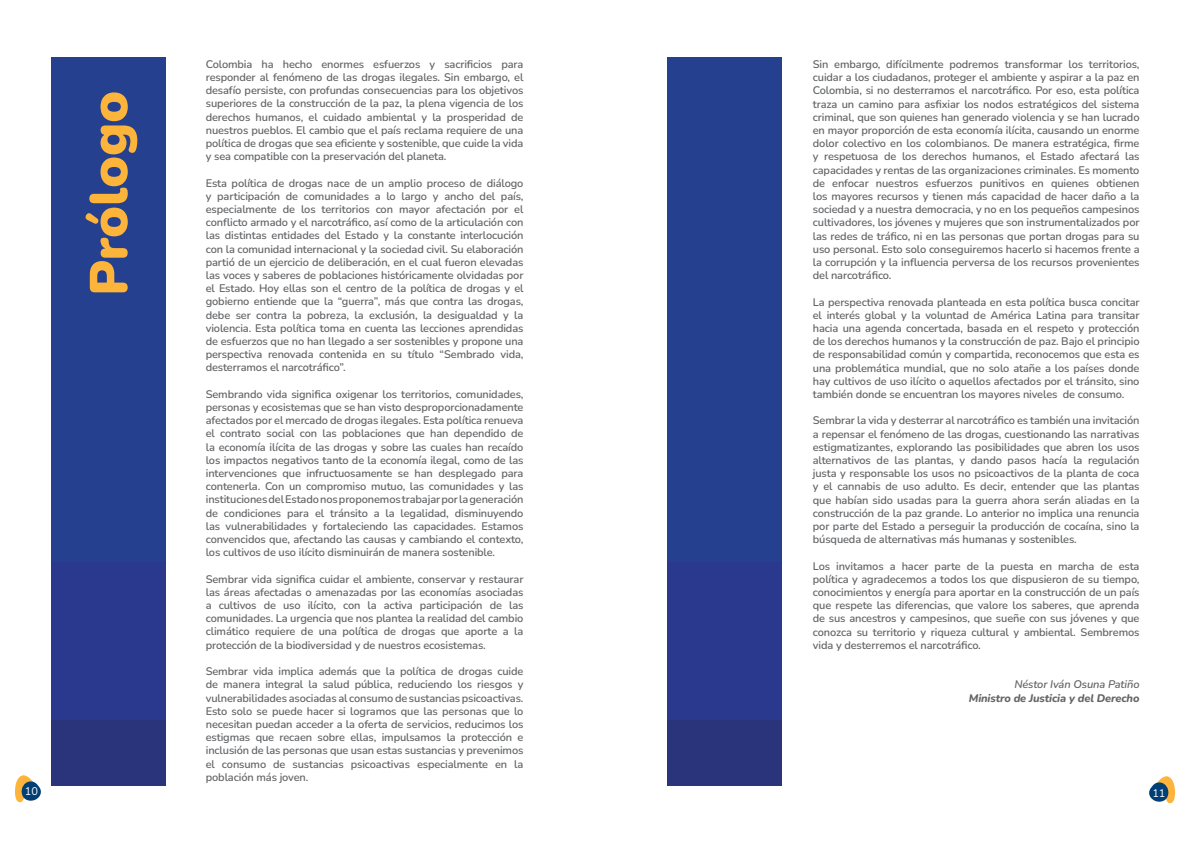
<style>
.page{position:relative;width:1191px;height:842px;background:#fff}
.page>*{position:absolute;margin:0;border:0;box-sizing:border-box;transform-origin:0 0}
.t1{font:900 53px "Nunito";color:#fcb43b}
.t2{font:600 11px/13.2px "Nunito";letter-spacing:-.01em;color:#636466;text-align:justify}
.t3{font:italic 800 11px "Nunito";letter-spacing:-.01em;color:#636466}
.t4{font:italic 600 11px "Nunito";letter-spacing:-.01em;color:#636466}
.t5{font:11px "Nunito";color:#fff}
</style>
<div class="page">
<svg style="left:15px;top:775px;width:26px;height:27px"></svg>
<svg style="left:1149px;top:776px;width:26px;height:27px"></svg>
<div style="left:51px;top:57px;width:115px;height:729px;background:#25408f"></div>
<div style="left:667px;top:57px;width:115px;height:729px;background:#25408f"></div>
<div style="left:51px;top:720px;width:115px;height:66px;background:#2a347a"></div>
<div style="left:667px;top:720px;width:115px;height:66px;background:#2a347a"></div>
<div style="left:51px;top:563px;width:115px;height:157px;background:#2a388d"></div>
<div style="left:667px;top:563px;width:115px;height:157px;background:#2a388d"></div>
<h1 class="t1" style="left:72px;top:296px;width:206px;rotate:-90deg">Prólogo</h1>
<p class="t2" style="left:206px;top:57px;width:319px">Colombia ha hecho enormes esfuerzos y sacrificios para responder al fenómeno de las drogas ilegales. Sin embargo, el desafío persiste, con profundas consecuencias para los objetivos superiores de la construcción de la paz, la plena vigencia de los derechos humanos, el cuidado ambiental y la prosperidad de nuestros pueblos. El cambio que el país reclama requiere de una política de drogas que sea eficiente y sostenible, que cuide la vida y sea compatible con la preservación del planeta.</p>
<p class="t2" style="left:206px;top:176px;width:319px">Esta política de drogas nace de un amplio proceso de diálogo y participación de comunidades a lo largo y ancho del país, especialmente de los territorios con mayor afectación por el conflicto armado y el narcotráfico, así como de la articulación con las distintas entidades del Estado y la constante interlocución con la comunidad internacional y la sociedad civil. Su elaboración partió de un ejercicio de deliberación, en el cual fueron elevadas las voces y saberes de poblaciones históricamente olvidadas por el Estado. Hoy ellas son el centro de la política de drogas y el gobierno entiende que la “guerra”, más que contra las drogas, debe ser contra la pobreza, la exclusión, la desigualdad y la violencia. Esta política toma en cuenta las lecciones aprendidas de esfuerzos que no han llegado a ser sostenibles y propone una perspectiva renovada contenida en su título “Sembrado vida, desterramos el narcotráfico”.</p>
<p class="t2" style="left:206px;top:387px;width:319px">Sembrando vida significa oxigenar los territorios, comunidades, personas y ecosistemas que se han visto desproporcionadamente afectados por el mercado de drogas ilegales. Esta política renueva el contrato social con las poblaciones que han dependido de la economía ilícita de las drogas y sobre las cuales han recaído los impactos negativos tanto de la economía ilegal, como de las intervenciones que infructuosamente se han desplegado para contenerla. Con un compromiso mutuo, las comunidades y las instituciones del Estado nos proponemos trabajar por la generación de condiciones para el tránsito a la legalidad, disminuyendo las vulnerabilidades y fortaleciendo las capacidades. Estamos convencidos que, afectando las causas y cambiando el contexto, los cultivos de uso ilícito disminuirán de manera sostenible.</p>
<p class="t2" style="left:206px;top:572px;width:319px">Sembrar vida significa cuidar el ambiente, conservar y restaurar las áreas afectadas o amenazadas por las economías asociadas a cultivos de uso ilícito, con la activa participación de las comunidades. La urgencia que nos plantea la realidad del cambio climático requiere de una política de drogas que aporte a la protección de la biodiversidad y de nuestros ecosistemas.</p>
<p class="t2" style="left:206px;top:664px;width:319px">Sembrar vida implica además que la política de drogas cuide de manera integral la salud pública, reduciendo los riesgos y vulnerabilidades asociadas al consumo de sustancias psicoactivas.<br>Esto solo se puede hacer si logramos que las personas que lo necesitan puedan acceder a la oferta de servicios, reducimos los estigmas que recaen sobre ellas, impulsamos la protección e inclusión de las personas que usan estas sustancias y prevenimos el consumo de sustancias psicoactivas especialmente en la población más joven.</p>
<p class="t2" style="left:813px;top:57px;width:328px">Sin embargo, difícilmente podremos transformar los territorios, cuidar a los ciudadanos, proteger el ambiente y aspirar a la paz en Colombia, si no desterramos el narcotráfico. Por eso, esta política traza un camino para asfixiar los nodos estratégicos del sistema criminal, que son quienes han generado violencia y se han lucrado en mayor proporción de esta economía ilícita, causando un enorme dolor colectivo en los colombianos. De manera estratégica, firme y respetuosa de los derechos humanos, el Estado afectará las capacidades y rentas de las organizaciones criminales. Es momento de enfocar nuestros esfuerzos punitivos en quienes obtienen los mayores recursos y tienen más capacidad de hacer daño a la sociedad y a nuestra democracia, y no en los pequeños campesinos cultivadores, los jóvenes y mujeres que son instrumentalizados por las redes de tráfico, ni en las personas que portan drogas para su uso personal. Esto solo conseguiremos hacerlo si hacemos frente a la corrupción y la influencia perversa de los recursos provenientes del narcotráfico.</p>
<p class="t2" style="left:813px;top:295px;width:328px">La perspectiva renovada planteada en esta política busca concitar el interés global y la voluntad de América Latina para transitar hacia una agenda concertada, basada en el respeto y protección de los derechos humanos y la construcción de paz. Bajo el principio de responsabilidad común y compartida, reconocemos que esta es una problemática mundial, que no solo atañe a los países donde hay cultivos de uso ilícito o aquellos afectados por el tránsito, sino también donde se encuentran los mayores niveles de consumo.</p>
<p class="t2" style="left:813px;top:414px;width:328px">Sembrar la vida y desterrar al narcotráfico es también una invitación a repensar el fenómeno de las drogas, cuestionando las narrativas estigmatizantes, explorando las posibilidades que abren los usos alternativos de las plantas, y dando pasos hacía la regulación justa y responsable los usos no psicoactivos de la planta de coca y el cannabis de uso adulto. Es decir, entender que las plantas que habían sido usadas para la guerra ahora serán aliadas en la construcción de la paz grande. Lo anterior no implica una renuncia por parte del Estado a perseguir la producción de cocaína, sino la búsqueda de alternativas más humanas y sostenibles.</p>
<p class="t2" style="left:813px;top:559px;width:328px">Los invitamos a hacer parte de la puesta en marcha de esta política y agradecemos a todos los que dispusieron de su tiempo, conocimientos y energía para aportar en la construcción de un país que respete las diferencias, que valore los saberes, que aprenda de sus ancestros y campesinos, que sueñe con sus jóvenes y que conozca su territorio y riqueza cultural y ambiental. Sembremos vida y desterremos el narcotráfico.</p>
<p class="t4" style="left:1014px;top:677px;width:127px">Néstor Iván Osuna Patiño</p>
<p class="t3" style="left:968px;top:690px;width:172px">Ministro de Justicia y del Derecho</p>
<p class="t5" style="left:25px;top:784px;width:15px">10</p>
<p class="t5" style="left:1152px;top:785px;width:15px">11</p>
</div>
